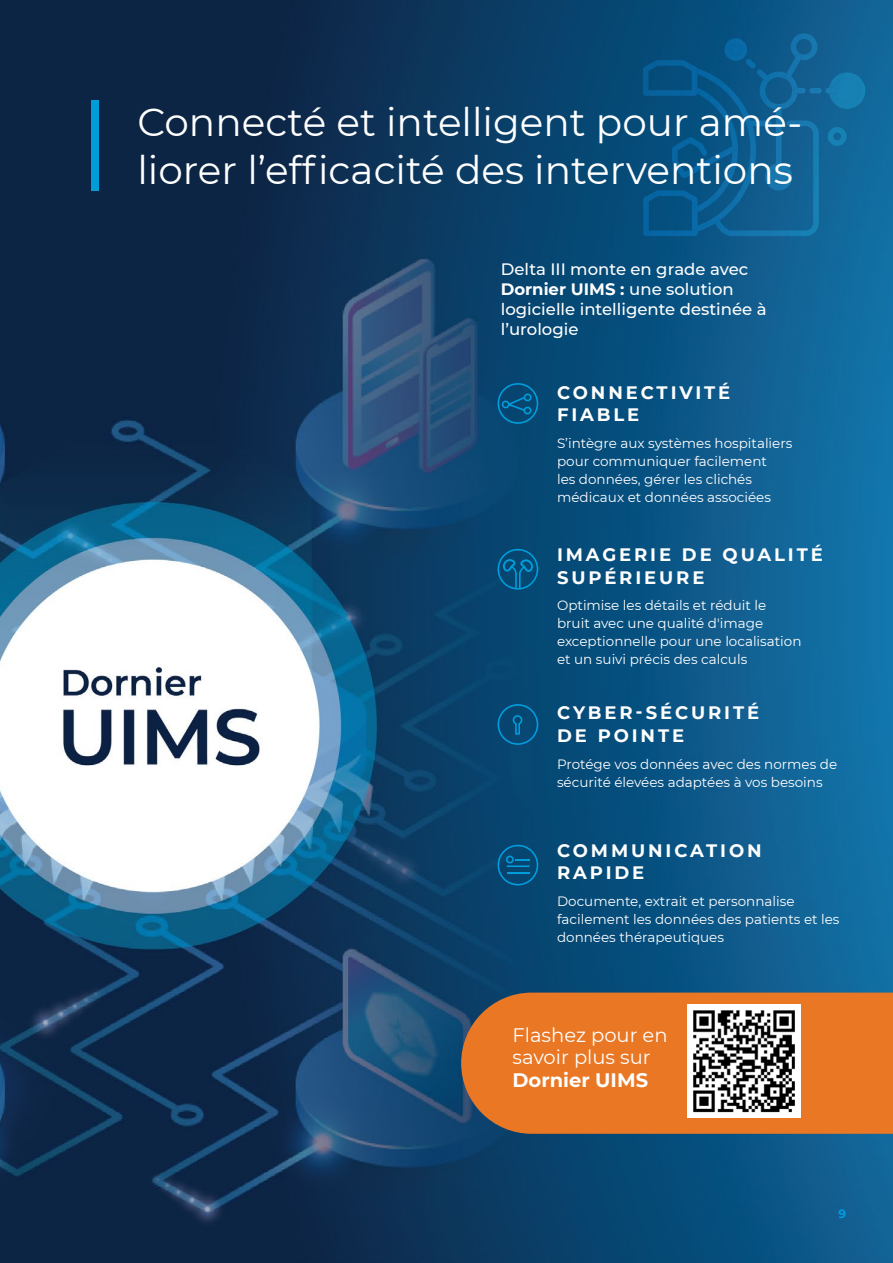
<style>
.page{position:relative;width:893px;height:1263px;background:#fff}
.page>*{position:absolute;margin:0;border:0;box-sizing:border-box;transform-origin:0 0}
.t1{font:39px/48px "Montserrat";color:#fff}
.t2{font:19.5px/22.2px "Montserrat";color:#fff}
.t3{font:700 19.5px "Montserrat";color:#fff}
.t4{font:700 18px/22.5px "Montserrat";letter-spacing:.16em;color:#fff}
.t5{font:500 16.5px/19.8px "Montserrat";color:#fff}
.t6{font:13.5px/18px "Montserrat";color:#fff}
.t7{font:700 12px "Montserrat";color:#009cdf}
.s1{font-weight:700}
</style>
<div class="page">
<img style="left:0;top:0;width:893px;height:1263px">
<svg style="left:825px;top:72px;width:40px;height:37px"></svg>
<div style="left:809px;top:88px;width:13px;height:5px;background:#197bb1;border-radius:3px"></div>
<svg style="left:643px;top:33px;width:176px;height:203px;background:#0b5b8d"></svg>
<div style="left:747px;top:120px;width:24px;height:6px;background:#1372ab;border-radius:3px"></div>
<svg style="left:828px;top:127px;width:19px;height:19px"></svg>
<svg style="left:497px;top:383px;width:41px;height:41px;background:#055786"></svg>
<svg style="left:497px;top:549px;width:41px;height:41px;background:#045a8a"></svg>
<svg style="left:497px;top:704px;width:41px;height:41px;background:#055482"></svg>
<svg style="left:497px;top:845px;width:41px;height:40px;background:#055686"></svg>
<div style="left:461px;top:992px;width:432px;height:142px;background:#e97724"></div>
<img style="left:688px;top:1004px;width:113px;height:114px">
<div style="left:91px;top:101px;width:8px;height:90px;background:#009dd9"></div>
<h1 class="t1" style="left:137px;top:97px;width:666px">Connecté et intelligent pour amé&shy;liorer l’efficacité des interventions</h1>
<p class="t5" style="left:501px;top:259px;width:267px">Delta III monte en grade avec<br><span class="s1">Dornier UIMS :</span> une solution logicielle intelligente destinée à l’urologie</p>
<h3 class="t4" style="left:557px;top:380px;width:175px">CONNECTIVITÉ<br>FIABLE</h3>
<p class="t6" style="left:557px;top:434px;width:237px">S’intègre aux systèmes hospitaliers pour communiquer facilement<br>les données, gérer les clichés médicaux et données associées</p>
<h3 class="t4" style="left:557px;top:543px;width:267px">IMAGERIE DE QUALITÉ<br>SUPÉRIEURE</h3>
<p class="t6" style="left:557px;top:596px;width:246px">Optimise les détails et réduit le bruit avec une qualité d'image exceptionnelle pour une localisation et un suivi précis des calculs</p>
<h3 class="t4" style="left:557px;top:701px;width:204px">CYBER-SÉCURITÉ<br>DE POINTE</h3>
<p class="t6" style="left:557px;top:754px;width:282px">Protége vos données avec des normes de sécurité élevées adaptées à vos besoins</p>
<h3 class="t4" style="left:557px;top:838px;width:206px">COMMUNICATION<br>RAPIDE</h3>
<p class="t6" style="left:557px;top:891px;width:284px">Documente, extrait et personnalise facilement les données des patients et les données thérapeutiques</p>
<h2 class="t2" style="left:512px;top:1023px;width:157px">Flashez pour en savoir plus sur</h2>
<h2 class="t3" style="left:512px;top:1065px;width:137px">Dornier UIMS</h2>
<p class="t7" style="left:838px;top:1205px;width:9px">9</p>
</div>
